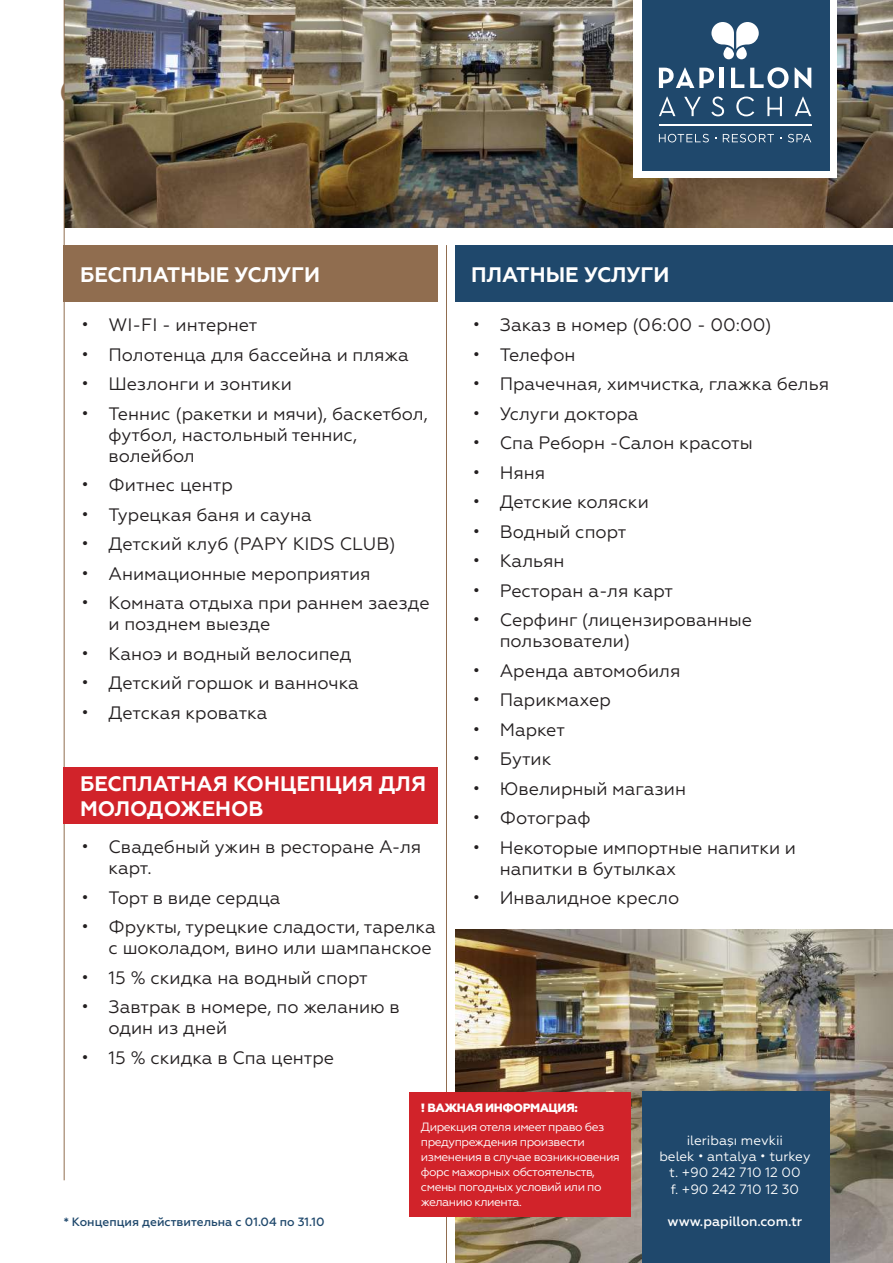
<style>
.page{position:relative;width:893px;height:1263px;background:#fff}
.page>*{position:absolute;margin:0;border:0;box-sizing:border-box;transform-origin:0 0}
.t1{font:700 21px/25.2px "Geometria";color:#fff}
.t2{font:18px/21px "Geometria";color:#231f20}
.t3{font:13.5px/16.2px "Geometria";color:#fff;text-align:center}
.t4{font:500 13.5px "Geometria";color:#fff}
.t5{font:12px/15px "Geometria";letter-spacing:-.04em;color:#fff}
.t6{font:500 12px "Geometria";color:#1f486c}
.t7{font:800 12px "Geometria";letter-spacing:-.04em;color:#fff}
</style>
<div class="page">
<img style="left:65px;top:0;width:828px;height:227px">
<div style="left:634px;top:0;width:203px;height:178px;background:#fff"></div>
<div style="left:642px;top:0;width:187px;height:170px;background:#1f486c"></div>
<svg style="left:659px;top:97px;width:16px;height:19px"></svg>
<svg style="left:684px;top:97px;width:17px;height:19px"></svg>
<svg style="left:711px;top:97px;width:13px;height:19px"></svg>
<svg style="left:736px;top:97px;width:18px;height:19px"></svg>
<svg style="left:767px;top:97px;width:15px;height:19px"></svg>
<svg style="left:795px;top:97px;width:16px;height:19px"></svg>
<hr style="left:659px;top:124px;width:152px;height:2px;background:#fff">
<svg style="left:659px;top:134px;width:50px;height:8px"></svg>
<svg style="left:723px;top:134px;width:51px;height:8px"></svg>
<svg style="left:788px;top:134px;width:23px;height:8px"></svg>
<svg style="left:711px;top:22px;width:48px;height:37px"></svg>
<svg style="left:659px;top:67px;width:55px;height:21px"></svg>
<hr style="left:720px;top:68px;width:4px;height:20px;background:#fff">
<svg style="left:731px;top:68px;width:13px;height:20px"></svg>
<svg style="left:750px;top:67px;width:39px;height:21px"></svg>
<svg style="left:795px;top:67px;width:16px;height:21px"></svg>
<img style="left:456px;top:929px;width:437px;height:334px">
<div style="left:642px;top:1091px;width:187px;height:172px;background:#1f486c"></div>
<hr style="left:64px;top:0;width:1px;height:1180px;background:#906d4f">
<hr style="left:446px;top:245px;width:1px;height:1018px;background:#906d4f">
<div style="left:64px;top:245px;width:374px;height:57px;background:#906d4f"></div>
<div style="left:455px;top:245px;width:438px;height:57px;background:#1f486c"></div>
<div style="left:63px;top:767px;width:375px;height:57px;background:#d1232a"></div>
<div style="left:410px;top:1093px;width:221px;height:124px;background:#d1232a"></div>
<p class="t1" style="left:80px;top:262px;width:241px">БЕСПЛАТНЫЕ УСЛУГИ</p>
<p class="t2" style="left:82px;top:314px;width:177px">• WI-FI - интернет</p>
<p class="t2" style="left:82px;top:344px;width:329px">• Полотенца для бассейна и пляжа</p>
<p class="t2" style="left:82px;top:373px;width:212px">• Шезлонги и зонтики</p>
<p class="t2" style="left:109px;top:403px;width:321px;text-indent:-27px">• Теннис (ракетки и мячи), баскетбол, футбол, настольный теннис, волейбол</p>
<p class="t2" style="left:82px;top:474px;width:153px">• Фитнес центр</p>
<p class="t2" style="left:82px;top:504px;width:232px">• Турецкая баня и сауна</p>
<p class="t2" style="left:82px;top:533px;width:316px">• Детский клуб (PAPY KIDS CLUB)</p>
<p class="t2" style="left:82px;top:563px;width:291px">• Анимационные мероприятия</p>
<p class="t2" style="left:109px;top:592px;width:323px;text-indent:-27px">• Комната отдыха при раннем заезде и позднем выезде</p>
<p class="t2" style="left:82px;top:643px;width:271px">• Каноэ и водный велосипед</p>
<p class="t2" style="left:82px;top:672px;width:279px">• Детский горшок и ванночка</p>
<p class="t2" style="left:82px;top:702px;width:187px">• Детская кроватка</p>
<p class="t1" style="left:80px;top:771px;width:348px">БЕСПЛАТНАЯ КОНЦЕПЦИЯ ДЛЯ<br>МОЛОДОЖЕНОВ</p>
<p class="t2" style="left:109px;top:836px;width:314px;text-indent:-27px">• Свадебный ужин в ресторане А-ля карт.</p>
<p class="t2" style="left:82px;top:887px;width:200px">• Торт в виде сердца</p>
<p class="t2" style="left:82px;top:916px;width:356px;text-align:right">• Фрукты, турецкие сладости, тарелка с шоколадом, вино или шампанское</p>
<p class="t2" style="left:82px;top:967px;width:288px">• 15 % скидка на водный спорт</p>
<p class="t2" style="left:109px;top:996px;width:293px;text-indent:-27px">• Завтрак в номере, по желанию в один из дней</p>
<p class="t2" style="left:82px;top:1047px;width:254px">• 15 % скидка в Спа центре</p>
<p class="t1" style="left:471px;top:262px;width:200px">ПЛАТНЫЕ УСЛУГИ</p>
<p class="t2" style="left:473px;top:314px;width:300px">• Заказ в номер (06:00 - 00:00)</p>
<p class="t2" style="left:473px;top:344px;width:104px">• Телефон</p>
<p class="t2" style="left:473px;top:373px;width:358px">• Прачечная, химчистка, глажка белья</p>
<p class="t2" style="left:473px;top:403px;width:167px">• Услуги доктора</p>
<p class="t2" style="left:473px;top:432px;width:282px">• Спа Реборн -Салон красоты</p>
<p class="t2" style="left:473px;top:462px;width:74px">• Няня</p>
<p class="t2" style="left:473px;top:491px;width:178px">• Детские коляски</p>
<p class="t2" style="left:473px;top:521px;width:155px">• Водный спорт</p>
<p class="t2" style="left:473px;top:550px;width:93px">• Кальян</p>
<p class="t2" style="left:473px;top:580px;width:202px">• Ресторан а-ля карт</p>
<p class="t2" style="left:500px;top:609px;width:254px;text-indent:-27px">• Серфинг (лицензированные пользователи)</p>
<p class="t2" style="left:473px;top:660px;width:209px">• Аренда автомобиля</p>
<p class="t2" style="left:473px;top:689px;width:140px">• Парикмахер</p>
<p class="t2" style="left:473px;top:719px;width:94px">• Маркет</p>
<p class="t2" style="left:473px;top:748px;width:80px">• Бутик</p>
<p class="t2" style="left:473px;top:778px;width:215px">• Ювелирный магазин</p>
<p class="t2" style="left:473px;top:807px;width:119px">• Фотограф</p>
<p class="t2" style="left:500px;top:837px;width:298px;text-indent:-27px">• Некоторые импортные напитки и напитки в бутылках</p>
<p class="t2" style="left:473px;top:887px;width:208px">• Инвалидное кресло</p>
<p class="t6" style="left:64px;top:1215px;width:262px">* Концепция действительна с 01.04 по 31.10</p>
<p class="t7" style="left:421px;top:1101px;width:158px">! ВАЖНАЯ ИНФОРМАЦИЯ:</p>
<p class="t5" style="left:421px;top:1120px;width:200px">Дирекция отеля имеет право без предупреждения произвести изменения в случае возникновения форс мажорных обстоятельств, смены погодных условий или по желанию клиента.</p>
<p class="t3" style="left:659px;top:1132px;width:153px">ileribaşı mevkii<br>belek • antalya • turkey t. +90 242 710 12 00<br>f. +90 242 710 12 30</p>
<p class="t4" style="left:668px;top:1213px;width:136px">www.papillon.com.tr</p>
</div>
